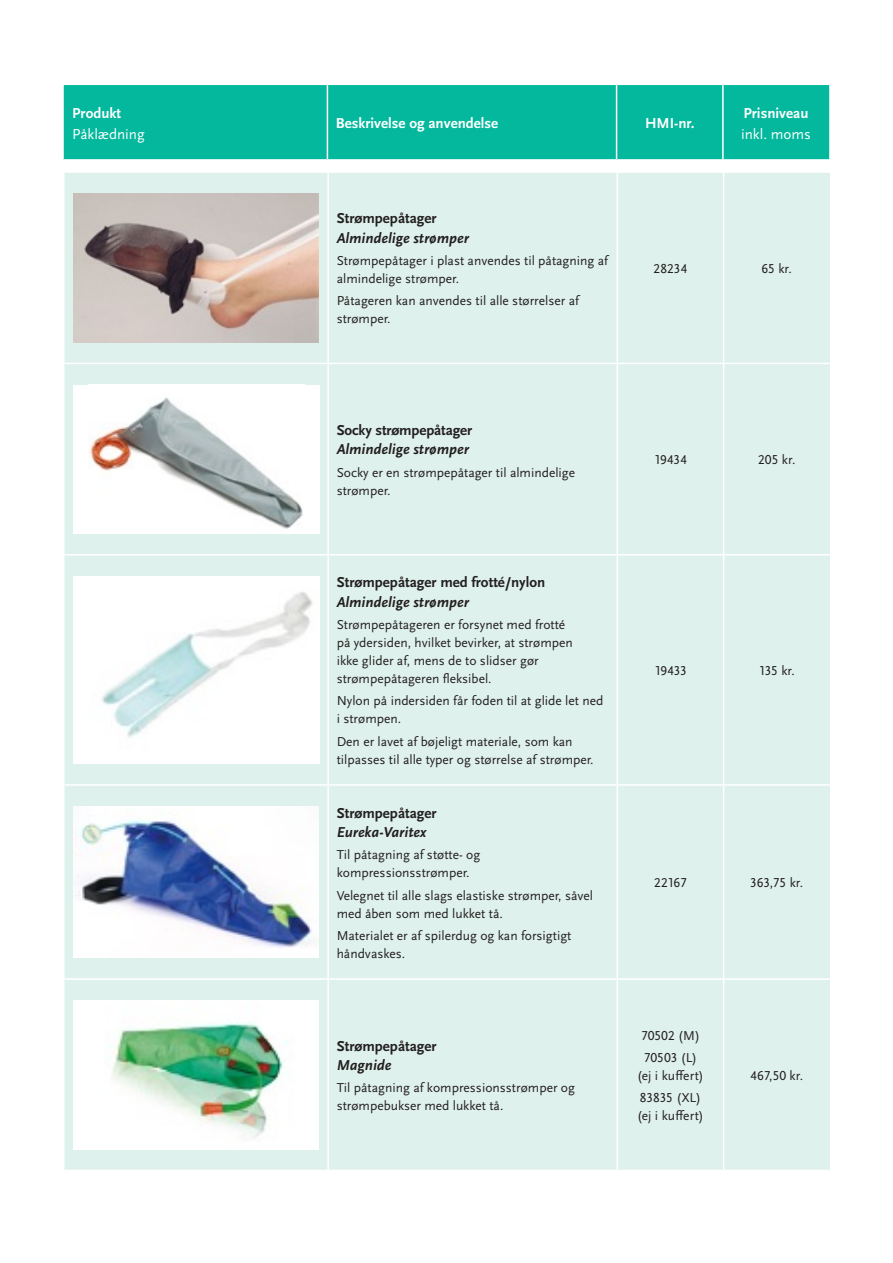
<style>
.page{position:relative;width:893px;height:1263px;background:#fff}
.page>*{position:absolute;margin:0;border:0;box-sizing:border-box;transform-origin:0 0}
.Mellemrubrik___H3{font:700 15px "Scala Sans OT";color:#231f20}
.Undertitel{font:italic 700 15px "Scala Sans OT";color:#231f20}
.t1{font:700 15px/21px "Scala Sans OT";color:#fff}
.t2{font:15px "Scala Sans OT";color:#fff}
.Brødtekst___P{font:13.5px/18px "Scala Sans OT";color:#231f20}
.s1{font-weight:400}
</style>
<div class="page">
<div style="left:64px;top:85px;width:765px;height:74px;background:#03b89d"></div>
<hr style="left:327px;top:85px;width:1px;height:74px;background:#fff">
<hr style="left:616px;top:85px;width:1px;height:74px;background:#fff">
<hr style="left:722px;top:85px;width:2px;height:74px;background:#fff">
<div style="left:65px;top:173px;width:765px;height:997px;background:#dff1ec"></div>
<hr style="left:65px;top:363px;width:263px;height:1px;background:#fff">
<hr style="left:328px;top:363px;width:289px;height:1px;background:#fff">
<hr style="left:617px;top:363px;width:107px;height:1px;background:#fff">
<hr style="left:724px;top:363px;width:106px;height:1px;background:#fff">
<hr style="left:65px;top:554px;width:263px;height:1px;background:#fff">
<hr style="left:328px;top:554px;width:289px;height:1px;background:#fff">
<hr style="left:617px;top:554px;width:107px;height:1px;background:#fff">
<hr style="left:724px;top:554px;width:106px;height:1px;background:#fff">
<hr style="left:65px;top:784px;width:263px;height:2px;background:#fff">
<hr style="left:328px;top:784px;width:289px;height:2px;background:#fff">
<hr style="left:617px;top:784px;width:107px;height:2px;background:#fff">
<hr style="left:724px;top:784px;width:106px;height:2px;background:#fff">
<hr style="left:65px;top:978px;width:263px;height:2px;background:#fff">
<hr style="left:328px;top:978px;width:289px;height:2px;background:#fff">
<hr style="left:617px;top:978px;width:107px;height:2px;background:#fff">
<hr style="left:724px;top:978px;width:106px;height:2px;background:#fff">
<hr style="left:327px;top:173px;width:2px;height:190px;background:#fff">
<hr style="left:617px;top:173px;width:1px;height:190px;background:#fff">
<hr style="left:723px;top:173px;width:1px;height:190px;background:#fff">
<hr style="left:327px;top:364px;width:2px;height:190px;background:#fff">
<hr style="left:617px;top:364px;width:1px;height:190px;background:#fff">
<hr style="left:723px;top:364px;width:1px;height:190px;background:#fff">
<hr style="left:327px;top:555px;width:2px;height:229px;background:#fff">
<hr style="left:617px;top:555px;width:1px;height:229px;background:#fff">
<hr style="left:723px;top:555px;width:1px;height:229px;background:#fff">
<hr style="left:327px;top:786px;width:2px;height:192px;background:#fff">
<hr style="left:617px;top:786px;width:1px;height:192px;background:#fff">
<hr style="left:723px;top:786px;width:1px;height:192px;background:#fff">
<hr style="left:327px;top:980px;width:2px;height:190px;background:#fff">
<hr style="left:617px;top:980px;width:1px;height:190px;background:#fff">
<hr style="left:723px;top:980px;width:1px;height:190px;background:#fff">
<img style="left:74px;top:193px;width:245px;height:149px">
<div style="left:73px;top:385px;width:247px;height:148px;background:#fff"></div>
<img style="left:89px;top:397px;width:214px;height:132px">
<img style="left:73px;top:576px;width:247px;height:188px">
<img style="left:74px;top:806px;width:245px;height:152px">
<img style="left:74px;top:1000px;width:245px;height:149px">
<p class="t1" style="left:72px;top:102px;width:50px">Produkt</p>
<p class="t2" style="left:72px;top:126px;width:74px">Påklædning</p>
<p class="t1" style="left:336px;top:113px;width:164px">Beskrivelse og anvendelse</p>
<p class="t1" style="left:645px;top:113px;width:51px">HMI-nr.</p>
<p class="t1" style="left:741px;top:102px;width:71px">Prisniveau <span class="s1">inkl. moms</span></p>
<p class="Mellemrubrik___H3" style="left:337px;top:210px;width:101px">Strømpepåtager</p>
<p class="Undertitel" style="left:337px;top:230px;width:134px">Almindelige strømper</p>
<p class="Brødtekst___P" style="left:337px;top:252px;width:273px">Strømpepåtager i plast anvendes til påtagning af almindelige strømper.</p>
<p class="Brødtekst___P" style="left:337px;top:292px;width:244px">Påtageren kan anvendes til alle størrelser af strømper.</p>
<p class="Brødtekst___P" style="left:653px;top:260px;width:35px">28234</p>
<p class="Brødtekst___P" style="left:762px;top:260px;width:32px">65 kr.</p>
<p class="Mellemrubrik___H3" style="left:337px;top:422px;width:137px">Socky strømpepåtager</p>
<p class="Undertitel" style="left:337px;top:441px;width:134px">Almindelige strømper</p>
<p class="Brødtekst___P" style="left:337px;top:463px;width:240px">Socky er en strømpepåtager til almindelige strømper.</p>
<p class="Mellemrubrik___H3" style="left:337px;top:574px;width:210px">Strømpepåtager med frotté/nylon</p>
<p class="Undertitel" style="left:337px;top:594px;width:134px">Almindelige strømper</p>
<p class="Brødtekst___P" style="left:337px;top:616px;width:238px">Strømpepåtageren er forsynet med frotté på ydersiden, hvilket bevirker, at strømpen ikke glider af, mens de to slidser gør strømpepåtageren fleksibel.</p>
<p class="Brødtekst___P" style="left:337px;top:692px;width:268px">Nylon på indersiden får foden til at glide let ned i strømpen.</p>
<p class="Brødtekst___P" style="left:337px;top:732px;width:258px">Den er lavet af bøjeligt materiale, som kan tilpasses til alle typer og størrelse af strømper.</p>
<p class="Mellemrubrik___H3" style="left:337px;top:804px;width:101px">Strømpepåtager</p>
<p class="Undertitel" style="left:337px;top:824px;width:91px">Eureka-Varitex</p>
<p class="Brødtekst___P" style="left:337px;top:846px;width:145px">Til påtagning af støtte- og kompressionsstrømper.</p>
<p class="Brødtekst___P" style="left:337px;top:886px;width:258px">Velegnet til alle slags elastiske strømper, såvel med åben som med lukket tå.</p>
<p class="Brødtekst___P" style="left:337px;top:927px;width:236px">Materialet er af spilerdug og kan forsigtigt håndvaskes.</p>
<p class="Mellemrubrik___H3" style="left:337px;top:1037px;width:101px">Strømpepåtager</p>
<p class="Undertitel" style="left:337px;top:1057px;width:56px">Magnide</p>
<p class="Brødtekst___P" style="left:337px;top:1079px;width:240px">Til påtagning af kompressionsstrømper og strømpebukser med lukket tå.</p>
<p class="Brødtekst___P" style="left:654px;top:451px;width:35px">19434</p>
<p class="Brødtekst___P" style="left:758px;top:451px;width:39px">205 kr.</p>
<p class="Brødtekst___P" style="left:654px;top:662px;width:34px">19433</p>
<p class="Brødtekst___P" style="left:759px;top:662px;width:38px">135 kr.</p>
<p class="Brødtekst___P" style="left:654px;top:874px;width:34px">22167</p>
<p class="Brødtekst___P" style="left:750px;top:874px;width:55px">363,75 kr.</p>
<p class="Brødtekst___P" style="left:641px;top:1026px;width:60px">70502 (M)</p>
<p class="Brødtekst___P" style="left:637px;top:1049px;width:68px;text-align:center">70503 (L) (ej i kuffert)</p>
<p class="Brødtekst___P" style="left:637px;top:1089px;width:68px">83835 (XL) (ej i kuffert)</p>
<p class="Brødtekst___P" style="left:750px;top:1067px;width:54px">467,50 kr.</p>
</div>
